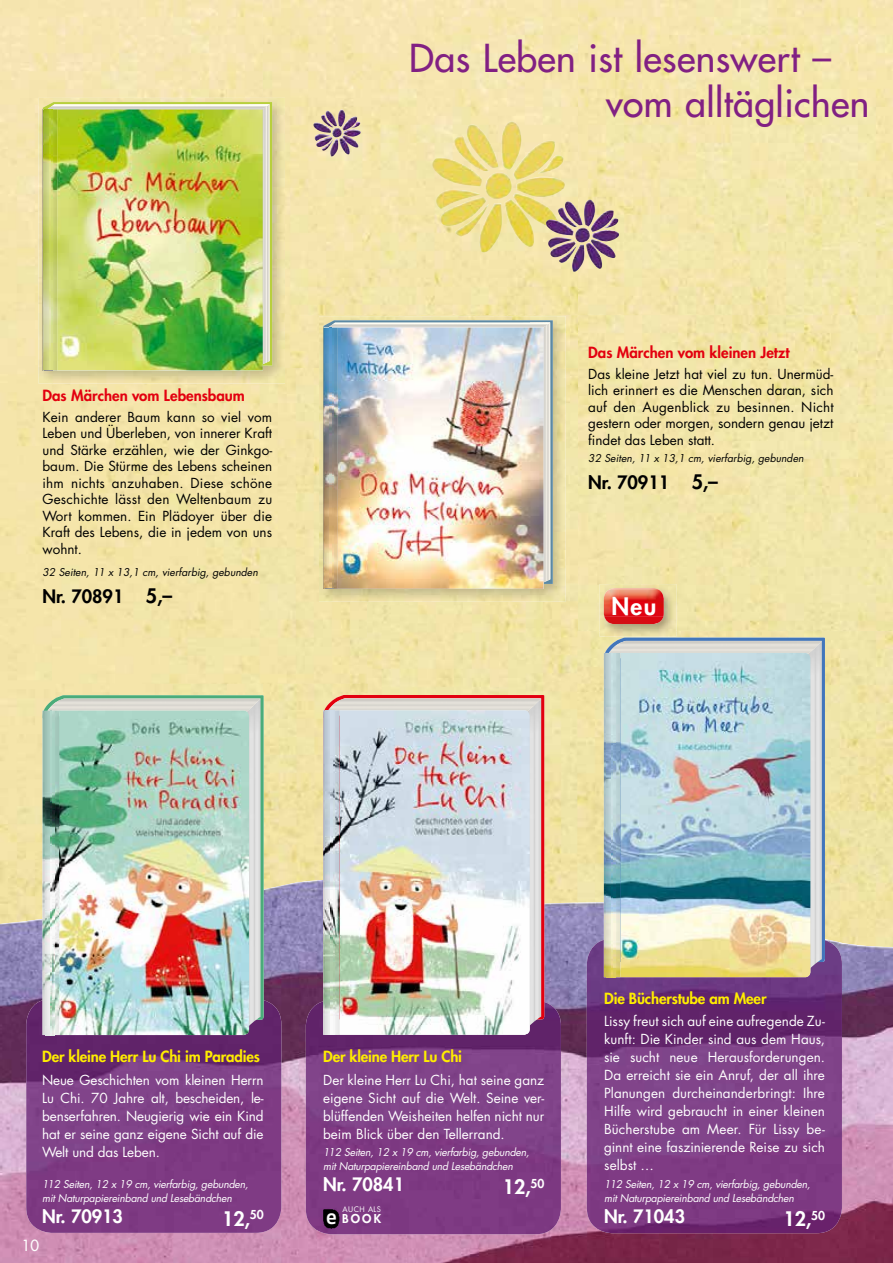
<style>
.page{position:relative;width:893px;height:1263px;background:#fff}
.page>*{position:absolute;margin:0;border:0;box-sizing:border-box;transform-origin:0 0}
.t1{font:37.5px/45px "Futura";letter-spacing:.01em;color:#812083}
.t2{font:800 23.4px "Futura";color:#fff}
.t3{font:500 21.15px "Apex New";color:#fff}
.t4{font:800 19.5px "Futura";color:#fff}
.t5{font:800 18px "Futura";color:#fff}
.t6{font:800 18px "Futura";color:#000}
.t7{font:800 15px "Futura";letter-spacing:-.01em;color:#ffed00}
.t8{font:800 15px "Futura";color:#e3000f}
.t9{font:15px "Futura";color:#fff}
.t10{font:13.5px/18px "Futura";color:#fff;text-align:justify}
.t11{font:13.5px/16.5px "Futura";color:#000;text-align:justify}
.t12{font:800 12px "Futura";letter-spacing:.18em;color:#fff}
.t13{font:italic 10.5px/13.5px "Futura";letter-spacing:-.02em;color:#fff}
.t14{font:italic 10.5px "Futura";color:#000}
.t15{font:7.5px "Futura";letter-spacing:.06em;color:#fff}
.s1{font-size:19.5px}
</style>
<div class="page">
<img style="left:263px;top:0;width:630px;height:315px">
<img style="left:578px;top:315px;width:315px;height:316px">
<img style="left:285px;top:315px;width:293px;height:53px">
<img style="left:526px;top:368px;width:52px;height:512px">
<div style="left:52px;top:368px;width:315px;height:316px;background:#f4e5a9"></div>
<img style="left:367px;top:602px;width:159px;height:92px">
<img style="left:788px;top:631px;width:105px;height:249px">
<div style="left:577px;top:631px;width:211px;height:53px;background:#f1e4a6"></div>
<img style="left:577px;top:684px;width:25px;height:196px">
<img style="left:263px;top:684px;width:105px;height:196px">
<img style="left:0;top:880px;width:893px;height:383px">
<img style="left:587px;top:940px;width:255px;height:293px">
<img style="left:306px;top:1001px;width:255px;height:233px">
<img style="left:26px;top:1000px;width:255px;height:233px">
<img style="left:600px;top:584px;width:76px;height:53px">
<img style="left:609px;top:588px;width:50px;height:2px">
<img style="left:604px;top:590px;width:60px;height:34px">
<svg style="left:41px;top:695px;width:223px;height:325px;background:#7eb892"></svg>
<img style="left:249px;top:716px;width:12px;height:318px">
<img style="left:59px;top:716px;width:190px;height:319px">
<img style="left:54px;top:716px;width:5px;height:319px">
<img style="left:43px;top:716px;width:11px;height:319px">
<svg style="left:43px;top:698px;width:218px;height:18px;background:#c9d7cc"></svg>
<svg style="left:321px;top:694px;width:223px;height:325px;background:#da4b4a"></svg>
<img style="left:530px;top:716px;width:11px;height:318px">
<img style="left:340px;top:716px;width:190px;height:319px">
<img style="left:335px;top:716px;width:5px;height:319px">
<img style="left:323px;top:716px;width:12px;height:319px">
<svg style="left:323px;top:698px;width:218px;height:18px;background:#d9d6d4"></svg>
<img style="left:331px;top:711px;width:1px;height:324px">
<img style="left:322px;top:1207px;width:19px;height:23px">
<svg style="left:602px;top:637px;width:223px;height:325px;background:#7997b7"></svg>
<img style="left:810px;top:659px;width:12px;height:317px">
<img style="left:620px;top:659px;width:190px;height:318px">
<img style="left:605px;top:659px;width:15px;height:318px">
<img style="left:604px;top:659px;width:1px;height:281px">
<img style="left:604px;top:940px;width:2px;height:37px">
<svg style="left:604px;top:641px;width:218px;height:18px;background:#d2d8d6"></svg>
<img style="left:606px;top:653px;width:9px;height:324px">
<svg style="left:606px;top:977px;width:14px;height:1px"></svg>
<img style="left:319px;top:316px;width:247px;height:286px">
<svg style="left:323px;top:320px;width:230px;height:264px"></svg>
<img style="left:323px;top:322px;width:227px;height:268px">
<img style="left:38px;top:98px;width:247px;height:285px">
<img style="left:43px;top:104px;width:227px;height:267px">
<img style="left:432px;top:121px;width:132px;height:66px">
<img style="left:546px;top:200px;width:72px;height:36px">
<img style="left:313px;top:110px;width:47px;height:23px">
<p class="t8" style="left:43px;top:385px;width:204px">Das Märchen vom Lebensbaum</p>
<p class="t11" style="left:43px;top:408px;width:231px">Kein anderer Baum kann so viel vom Leben und Überleben, von innerer Kraft und Stärke erzählen, wie der Ginkgo&shy;baum. Die Stürme des Lebens scheinen ihm nichts anzuhaben. Diese schöne Geschichte lässt den Weltenbaum zu Wort kommen. Ein Plädoyer über die Kraft des Lebens, die in jedem von uns wohnt.</p>
<p class="t14" style="left:43px;top:565px;width:217px">32 Seiten, 11 x 13,1 cm, vierfarbig, gebunden</p>
<h3 class="t6" style="left:43px;top:584px;width:131px">Nr. 70891 <span class="s1">5,–</span></h3>
<h1 class="t1" style="left:606px;top:36px;width:265px;text-indent:-197px">Das Leben ist lesenswert – vom alltäglichen</h1>
<p class="t8" style="left:588px;top:342px;width:203px">Das Märchen vom kleinen Jetzt</p>
<p class="t11" style="left:588px;top:365px;width:247px">Das kleine Jetzt hat viel zu tun. Unermüd&shy;lich erinnert es die Menschen daran, sich auf den Augenblick zu besinnen. Nicht gestern oder morgen, sondern genau jetzt findet das Leben statt.</p>
<p class="t14" style="left:588px;top:451px;width:217px">32 Seiten, 11 x 13,1 cm, vierfarbig, gebunden</p>
<h3 class="t6" style="left:588px;top:470px;width:131px">Nr. 70911 <span class="s1">5,–</span></h3>
<h2 class="t2" style="left:611px;top:591px;width:46px">Neu</h2>
<p class="t7" style="left:42px;top:1047px;width:219px">Der kleine Herr Lu Chi im Paradies</p>
<p class="t10" style="left:42px;top:1070px;width:223px">Neue Geschichten vom kleinen Herrn Lu Chi. 70 Jahre alt, bescheiden, le&shy;benserfahren. Neugierig wie ein Kind hat er seine ganz eigene Sicht auf die Welt und das Leben.</p>
<p class="t13" style="left:42px;top:1177px;width:208px">112 Seiten, 12 x 19 cm, vierfarbig, gebunden, mit Naturpapiereinband und Lesebändchen</p>
<h3 class="t5" style="left:42px;top:1204px;width:82px">Nr. 70913</h3>
<h3 class="t4" style="left:222px;top:1205px;width:43px">12,<sup>50</sup></h3>
<p class="t9" style="left:22px;top:1235px;width:19px">10</p>
<p class="t7" style="left:604px;top:989px;width:164px">Die Bücherstube am Meer</p>
<p class="t10" style="left:604px;top:1012px;width:222px">Lissy freut sich auf eine aufregende Zu&shy;kunft: Die Kinder sind aus dem Haus, sie sucht neue Herausforderungen.<br>Da erreicht sie ein Anruf, der all ihre Planungen durcheinanderbringt: Ihre Hilfe wird gebraucht in einer kleinen Bücherstube am Meer. Für Lissy be&shy;ginnt eine faszinierende Reise zu sich selbst …</p>
<p class="t13" style="left:604px;top:1177px;width:208px">112 Seiten, 12 x 19 cm, vierfarbig, gebunden, mit Naturpapiereinband und Lesebändchen</p>
<h3 class="t5" style="left:604px;top:1204px;width:82px">Nr. 71043</h3>
<h3 class="t4" style="left:784px;top:1205px;width:29px">12,</h3>
<p class="t7" style="left:323px;top:1047px;width:140px">Der kleine Herr Lu Chi</p>
<p class="t10" style="left:323px;top:1070px;width:223px">Der kleine Herr Lu Chi, hat seine ganz eigene Sicht auf die Welt. Seine ver&shy;blüffenden Weisheiten helfen nicht nur beim Blick über den Tellerrand.</p>
<p class="t13" style="left:323px;top:1145px;width:208px">112 Seiten, 12 x 19 cm, vierfarbig, gebunden, mit Naturpapiereinband und Lesebändchen</p>
<h3 class="t5" style="left:323px;top:1172px;width:82px">Nr. 70841</h3>
<h3 class="t4" style="left:503px;top:1173px;width:43px">12,<sup>50</sup></h3>
<p class="t15" style="left:343px;top:1204px;width:40px">AUCH ALS</p>
<h3 class="t3" style="left:326px;top:1202px;width:12px">e</h3>
<p class="t12" style="left:811px;top:1207px;width:15px">50</p>
<p class="t12" style="left:342px;top:1211px;width:41px">BOOK</p>
</div>
